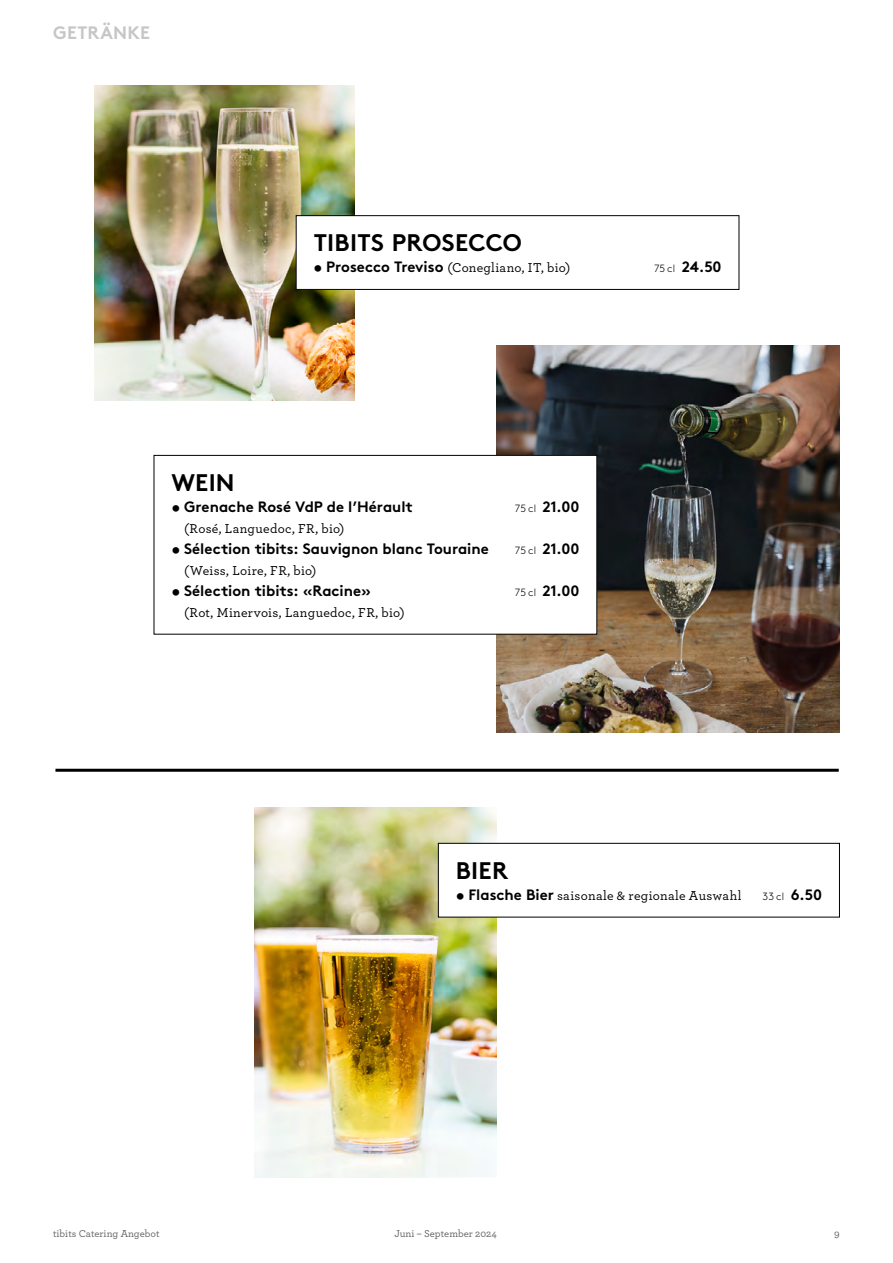
<style>
.page{position:relative;width:893px;height:1263px;background:#fff}
.page>*{position:absolute;margin:0;border:0;box-sizing:border-box;transform-origin:0 0}
.t1{font:700 24px "Brown Std";letter-spacing:.01em;color:#000}
.t2{font:700 18px "Brown Std";letter-spacing:.01em;color:#c6c6c6}
.t3{font:700 15px "Brown Std";color:#000}
.t4{font:500 13.5px "Archer";letter-spacing:.02em;color:#000}
.t5{font:500 10.5px "Archer";color:#646363}
.t6{font:300 10.5px "Brown Std";color:#000}
.s1{font-family:"Brown Std";font-weight:700;font-size:15px}
.s2{font-weight:300;font-size:10.5px}
.s3{font-weight:700;font-size:15px}
</style>
<div class="page">
<img style="left:95px;top:85px;width:260px;height:315px">
<img style="left:497px;top:345px;width:343px;height:387px">
<img style="left:254px;top:808px;width:243px;height:370px">
<div style="left:296px;top:216px;width:443px;height:73px;background:#fff"></div>
<div style="left:296px;top:215px;width:443px;height:75px;border:1px solid #000"></div>
<div style="left:154px;top:455px;width:443px;height:179px;background:#fff"></div>
<div style="left:154px;top:455px;width:443px;height:179px;border:1px solid #000"></div>
<hr style="left:55px;top:769px;width:784px;height:3px;background:#000">
<div style="left:438px;top:843px;width:401px;height:74px;background:#fff"></div>
<div style="left:438px;top:843px;width:402px;height:74px;border:1px solid #000"></div>
<h2 class="t2" style="left:53px;top:22px;width:98px">GETRÄNKE</h2>
<h1 class="t1" style="left:314px;top:228px;width:210px">TIBITS PROSECCO</h1>
<p class="t4" style="left:314px;top:258px;width:258px"><span class="s1">• Prosecco Treviso</span> (Conegliano, IT, bio)</p>
<p class="t3" style="left:654px;top:258px;width:69px"><span class="s2">75 cl</span> 24.50</p>
<h1 class="t1" style="left:171px;top:468px;width:65px">WEIN</h1>
<p class="t3" style="left:171px;top:497px;width:243px">• Grenache Rosé VdP de l’Hérault</p>
<p class="t3" style="left:515px;top:497px;width:66px"><span class="s2">75 cl</span> 21.00</p>
<p class="t4" style="left:184px;top:519px;width:162px">(Rosé, Languedoc, FR, bio)</p>
<p class="t3" style="left:171px;top:539px;width:319px">• Sélection tibits: Sauvignon blanc Touraine</p>
<p class="t3" style="left:515px;top:539px;width:66px"><span class="s2">75 cl</span> 21.00</p>
<p class="t4" style="left:184px;top:561px;width:134px">(Weiss, Loire, FR, bio)</p>
<p class="t3" style="left:171px;top:581px;width:201px">• Sélection tibits: «Racine»</p>
<p class="t3" style="left:515px;top:581px;width:66px"><span class="s2">75 cl</span> 21.00</p>
<p class="t4" style="left:184px;top:603px;width:222px">(Rot, Minervois, Languedoc, FR, bio)</p>
<h1 class="t1" style="left:456px;top:856px;width:54px">BIER</h1>
<p class="t4" style="left:456px;top:885px;width:287px"><span class="s1">• Flasche Bier</span> saisonale &amp; regionale Auswahl</p>
<p class="t6" style="left:762px;top:890px;width:61px">33 cl <span class="s3">6.50</span></p>
<p class="t5" style="left:53px;top:1226px;width:108px">tibits Catering Angebot</p>
<p class="t5" style="left:394px;top:1226px;width:104px">Juni – September 2024</p>
<p class="t5" style="left:834px;top:1226px;width:7px">9</p>
</div>
